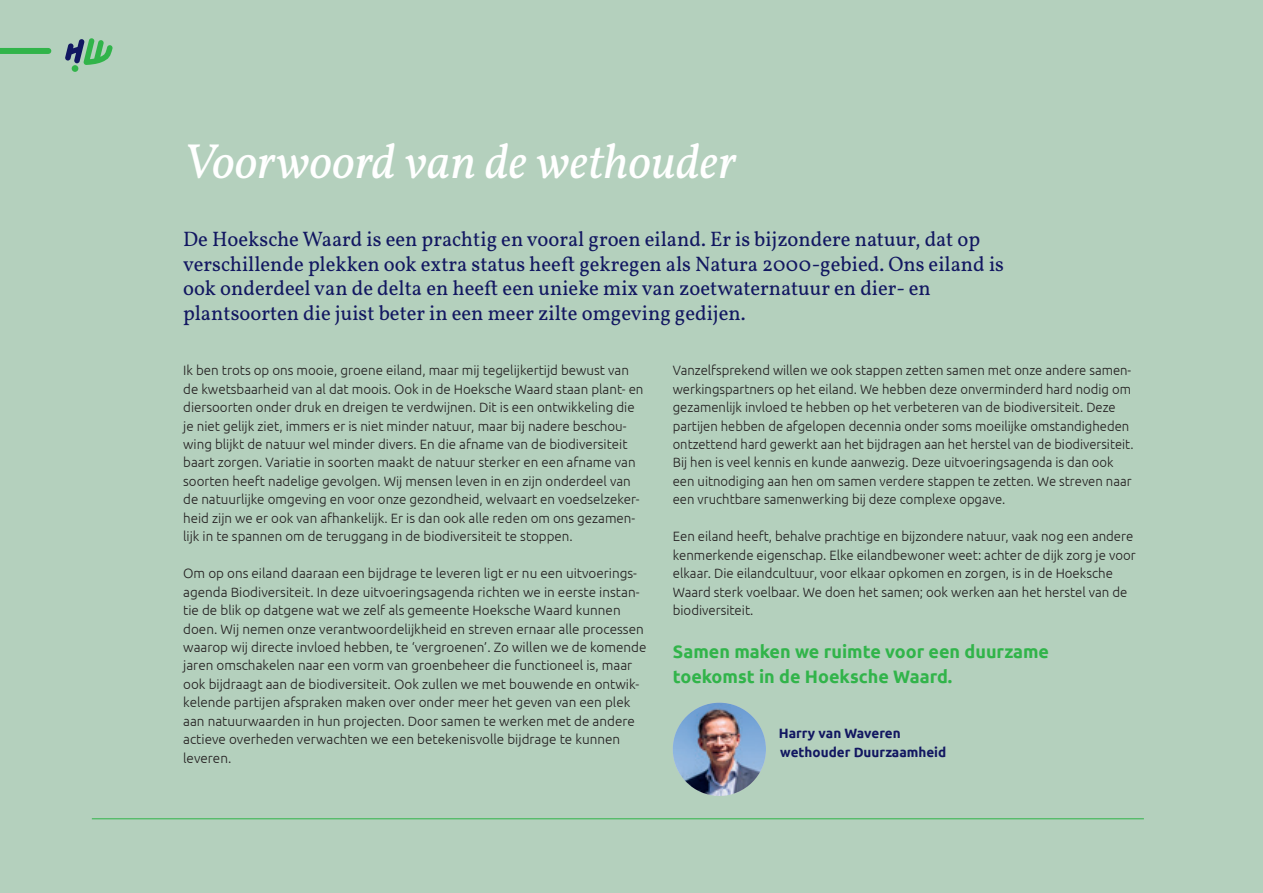
<style>
.page{position:relative;width:1263px;height:893px;background:#b4d0bd}
.page>*{position:absolute;margin:0;border:0;box-sizing:border-box;transform-origin:0 0}
.t1{font:italic 49.5px "Vollkorn";color:#fff}
.t2{font:21px/24.6px "Vollkorn";color:#121761}
.t3{font:700 18px/24.6px "Ubuntu";color:#31b44a}
.t4{font:300 13.5px/18.5px "Ubuntu";color:#231f20}
.t5{font:700 13.5px/18.5px "Ubuntu";color:#121761}
</style>
<div class="page">
<img style="left:673px;top:703px;width:93px;height:93px;border-radius:47px">
<hr style="left:92px;top:818px;width:1052px;height:1px;background:#31b44a">
<div style="left:0;top:48px;width:48px;height:6px;background:#31b44a"></div>
<div style="left:72px;top:65px;width:6px;height:7px;background:#31b44a;border-radius:50%"></div>
<svg style="left:65px;top:38px;width:48px;height:27px"></svg>
<h1 class="t1" style="left:183px;top:143px;width:555px">Voorwoord van de wethouder</h1>
<p class="t2" style="left:183px;top:229px;width:822px">De Hoeksche Waard is een prachtig en vooral groen eiland. Er is bijzondere natuur, dat op verschillende plekken ook extra status heeft gekregen als Natura 2000-gebied. Ons eiland is ook onderdeel van de delta en heeft een unieke mix van zoetwaternatuur en dier- en plantsoorten die juist beter in een meer zilte omgeving gedijen.</p>
<p class="t4" style="left:183px;top:362px;width:462px">Ik ben trots op ons mooie, groene eiland, maar mij tegelijkertijd bewust van de kwetsbaarheid van al dat moois. Ook in de Hoeksche Waard staan plant- en diersoorten onder druk en dreigen te verdwijnen. Dit is een ontwikkeling die je niet gelijk ziet, immers er is niet minder natuur, maar bij nadere beschou&shy;wing blijkt de natuur wel minder divers. En die afname van de biodiversiteit baart zorgen. Variatie in soorten maakt de natuur sterker en een afname van soorten heeft nadelige gevolgen. Wij mensen leven in en zijn onderdeel van de natuurlijke omgeving en voor onze gezondheid, welvaart en voedselzeker&shy;heid zijn we er ook van afhankelijk. Er is dan ook alle reden om ons gezamen&shy;lijk in te spannen om de teruggang in de biodiversiteit te stoppen.</p>
<p class="t4" style="left:183px;top:565px;width:465px">Om op ons eiland daaraan een bijdrage te leveren ligt er nu een uitvoerings&shy;agenda Biodiversiteit. In deze uitvoeringsagenda richten we in eerste instan&shy;tie de blik op datgene wat we zelf als gemeente Hoeksche Waard kunnen doen. Wij nemen onze verantwoordelijkheid en streven ernaar alle processen waarop wij directe invloed hebben, te ‘vergroenen’. Zo willen we de komende jaren omschakelen naar een vorm van groenbeheer die functioneel is, maar ook bijdraagt aan de biodiversiteit. Ook zullen we met bouwende en ontwik&shy;kelende partijen afspraken maken over onder meer het geven van een plek aan natuurwaarden in hun projecten. Door samen te werken met de andere actieve overheden verwachten we een betekenisvolle bijdrage te kunnen leveren.</p>
<p class="t4" style="left:673px;top:362px;width:462px">Vanzelfsprekend willen we ook stappen zetten samen met onze andere samen&shy;werkingspartners op het eiland. We hebben deze onverminderd hard nodig om gezamenlijk invloed te hebben op het verbeteren van de biodiversiteit. Deze partijen hebben de afgelopen decennia onder soms moeilijke omstandigheden ontzettend hard gewerkt aan het bijdragen aan het herstel van de biodiversiteit.<br>Bij hen is veel kennis en kunde aanwezig. Deze uitvoeringsagenda is dan ook een uitnodiging aan hen om samen verdere stappen te zetten. We streven naar een vruchtbare samenwerking bij deze complexe opgave.</p>
<p class="t4" style="left:673px;top:528px;width:464px">Een eiland heeft, behalve prachtige en bijzondere natuur, vaak nog een andere kenmerkende eigenschap. Elke eilandbewoner weet: achter de dijk zorg je voor elkaar. Die eilandcultuur, voor elkaar opkomen en zorgen, is in de Hoeksche Waard sterk voelbaar. We doen het samen; ook werken aan het herstel van de biodiversiteit.</p>
<h3 class="t3" style="left:673px;top:640px;width:378px">Samen maken we ruimte voor een duurzame toekomst in de Hoeksche Waard.</h3>
<p class="t5" style="left:779px;top:725px;width:169px">Harry van Waveren wethouder Duurzaamheid</p>
</div>
